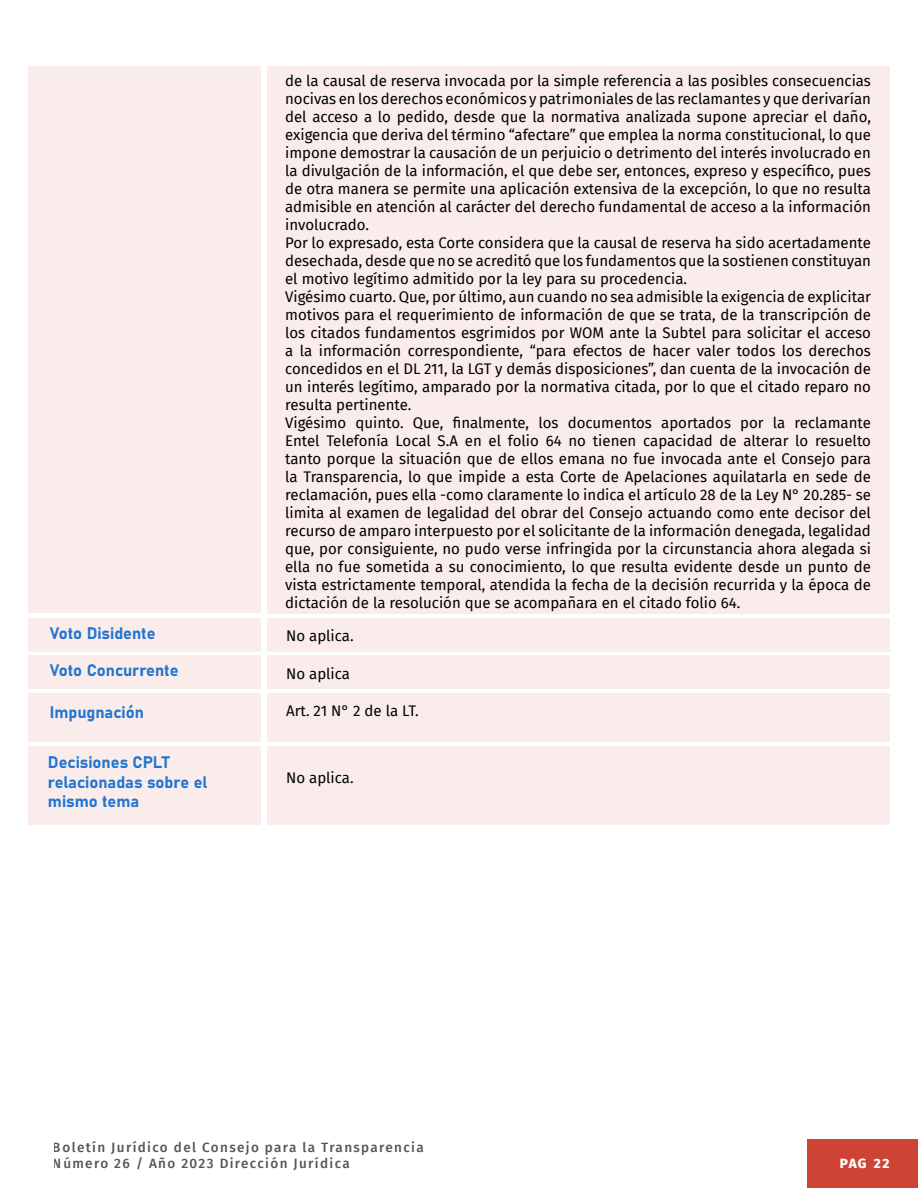
<style>
.page{position:relative;width:918px;height:1188px;background:#fff}
.page>*{position:absolute;margin:0;border:0;box-sizing:border-box;transform-origin:0 0}
.t1{font:16.5px/19.8px "Bahnschrift";color:#2175d1}
.t2{font:15px/18px "Fira Sans";color:#000}
.t3{font:500 13.5px/16.2px "Fira Sans";letter-spacing:.1em;color:#000}
.t4{font:800 13.5px "Fira Sans";color:#fff}
</style>
<div class="page">
<div style="left:807px;top:1140px;width:111px;height:48px;background:#ce4333"></div>
<div style="left:267px;top:746px;width:622px;height:79px;background:#faeceb"></div>
<div style="left:267px;top:618px;width:622px;height:33px;background:#faeceb"></div>
<div style="left:267px;top:656px;width:622px;height:33px;background:#faeceb"></div>
<div style="left:267px;top:693px;width:622px;height:49px;background:#faeceb"></div>
<div style="left:29px;top:618px;width:232px;height:33px;background:#faeceb"></div>
<div style="left:29px;top:656px;width:232px;height:33px;background:#faeceb"></div>
<div style="left:29px;top:693px;width:232px;height:48px;background:#faeceb"></div>
<div style="left:29px;top:746px;width:232px;height:79px;background:#faeceb"></div>
<div style="left:267px;top:67px;width:622px;height:547px;background:#faeceb"></div>
<div style="left:29px;top:67px;width:232px;height:546px;background:#faeceb"></div>
<p class="t1" style="left:50px;top:622px;width:107px">Voto Disidente</p>
<p class="t1" style="left:50px;top:659px;width:130px">Voto Concurrente</p>
<p class="t1" style="left:50px;top:701px;width:96px">Impugnación</p>
<p class="t1" style="left:48px;top:751px;width:161px">Decisiones CPLT relacionadas sobre el mismo tema</p>
<p class="t2" style="left:285px;top:71px;width:587px">de la causal de reserva invocada por la simple referencia a las posibles consecuencias nocivas en los derechos económicos y patrimoniales de las reclamantes y que derivarían del acceso a lo pedido, desde que la normativa analizada supone apreciar el daño, exigencia que deriva del término “afectare” que emplea la norma constitucional, lo que impone demostrar la causación de un perjuicio o detrimento del interés involucrado en la divulgación de la información, el que debe ser, entonces, expreso y específico, pues de otra manera se permite una aplicación extensiva de la excepción, lo que no resulta admisible en atención al carácter del derecho fundamental de acceso a la información involucrado.<br>Por lo expresado, esta Corte considera que la causal de reserva ha sido acertadamente desechada, desde que no se acreditó que los fundamentos que la sostienen constituyan el motivo legítimo admitido por la ley para su procedencia.<br>Vigésimo cuarto. Que, por último, aun cuando no sea admisible la exigencia de explicitar motivos para el requerimiento de información de que se trata, de la transcripción de los citados fundamentos esgrimidos por WOM ante la Subtel para solicitar el acceso a la información correspondiente, “para efectos de hacer valer todos los derechos concedidos en el DL 211, la LGT y demás disposiciones”, dan cuenta de la invocación de un interés legítimo, amparado por la normativa citada, por lo que el citado reparo no resulta pertinente.<br>Vigésimo quinto. Que, finalmente, los documentos aportados por la reclamante Entel Telefonía Local S.A en el folio 64 no tienen capacidad de alterar lo resuelto tanto porque la situación que de ellos emana no fue invocada ante el Consejo para la Transparencia, lo que impide a esta Corte de Apelaciones aquilatarla en sede de reclamación, pues ella -como claramente lo indica el artículo 28 de la Ley N° 20.285- se limita al examen de legalidad del obrar del Consejo actuando como ente decisor del recurso de amparo interpuesto por el solicitante de la información denegada, legalidad que, por consiguiente, no pudo verse infringida por la circunstancia ahora alegada si ella no fue sometida a su conocimiento, lo que resulta evidente desde un punto de vista estrictamente temporal, atendida la fecha de la decisión recurrida y la época de dictación de la resolución que se acompañara en el citado folio 64.</p>
<p class="t2" style="left:286px;top:627px;width:69px">No aplica.</p>
<p class="t2" style="left:286px;top:664px;width:65px">No aplica</p>
<p class="t2" style="left:286px;top:701px;width:134px">Art. 21 N° 2 de la LT.</p>
<p class="t2" style="left:286px;top:768px;width:69px">No aplica.</p>
<p class="t3" style="left:53px;top:1139px;width:372px">Boletín Jurídico del Consejo para la Transparencia<br>Número 26 / Año 2023 Dirección Jurídica</p>
<p class="t4" style="left:840px;top:1151px;width:51px">PAG 22</p>
</div>
